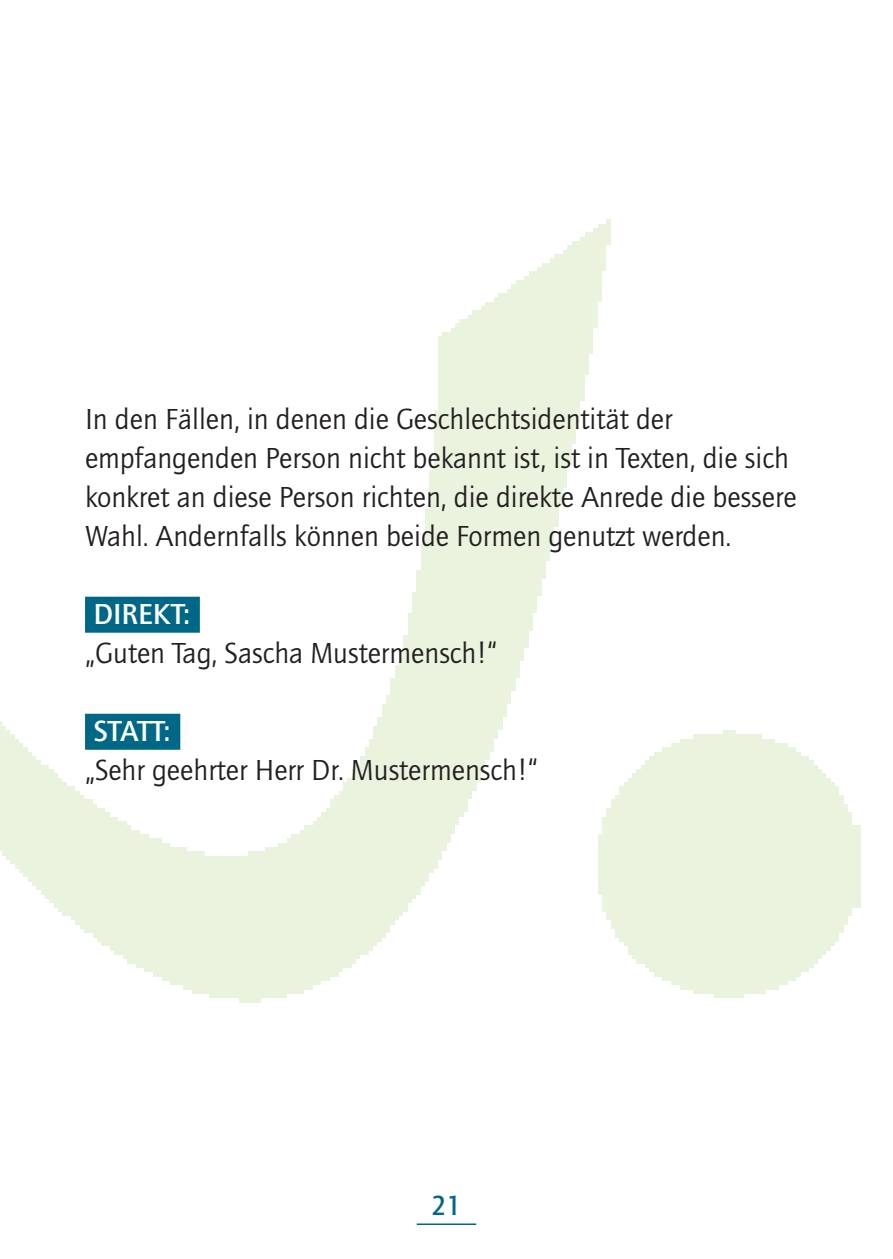
<style>
.page{position:relative;width:893px;height:1259px;background:#fff}
.page>*{position:absolute;margin:0;border:0;box-sizing:border-box;transform-origin:0 0}
.t1{font:30px/39px "Quay Sans ITC Std";color:#231f20}
.t2{font:500 30px "Quay Sans ITC Std";color:#fff}
.t3{font:500 28.5px "Quay Sans ITC Std";color:#006887;scale:.95 1}
</style>
<div class="page">
<hr style="left:417px;top:1223px;width:59px;height:2px;background:#006887">
<div style="left:85px;top:597px;width:115px;height:36px;background:#006887"></div>
<div style="left:85px;top:714px;width:95px;height:36px;background:#006887"></div>
<p class="t1" style="left:85px;top:399px;width:713px">In den Fällen, in denen die Geschlechtsidentität der empfangenden Person nicht bekannt ist, ist in Texten, die sich konkret an diese Person richten, die direkte Anrede die bessere Wahl. Andernfalls können beide Formen genutzt werden.</p>
<p class="t2" style="left:94px;top:596px;width:98px">DIREKT:</p>
<p class="t1" style="left:85px;top:633px;width:414px">„Guten Tag, Sascha Mustermensch!“</p>
<p class="t2" style="left:94px;top:713px;width:78px">STATT:</p>
<p class="t1" style="left:85px;top:750px;width:454px">„Sehr geehrter Herr Dr. Mustermensch!“</p>
<p class="t3" style="left:432px;top:1188px;width:33px">21</p>
</div>
